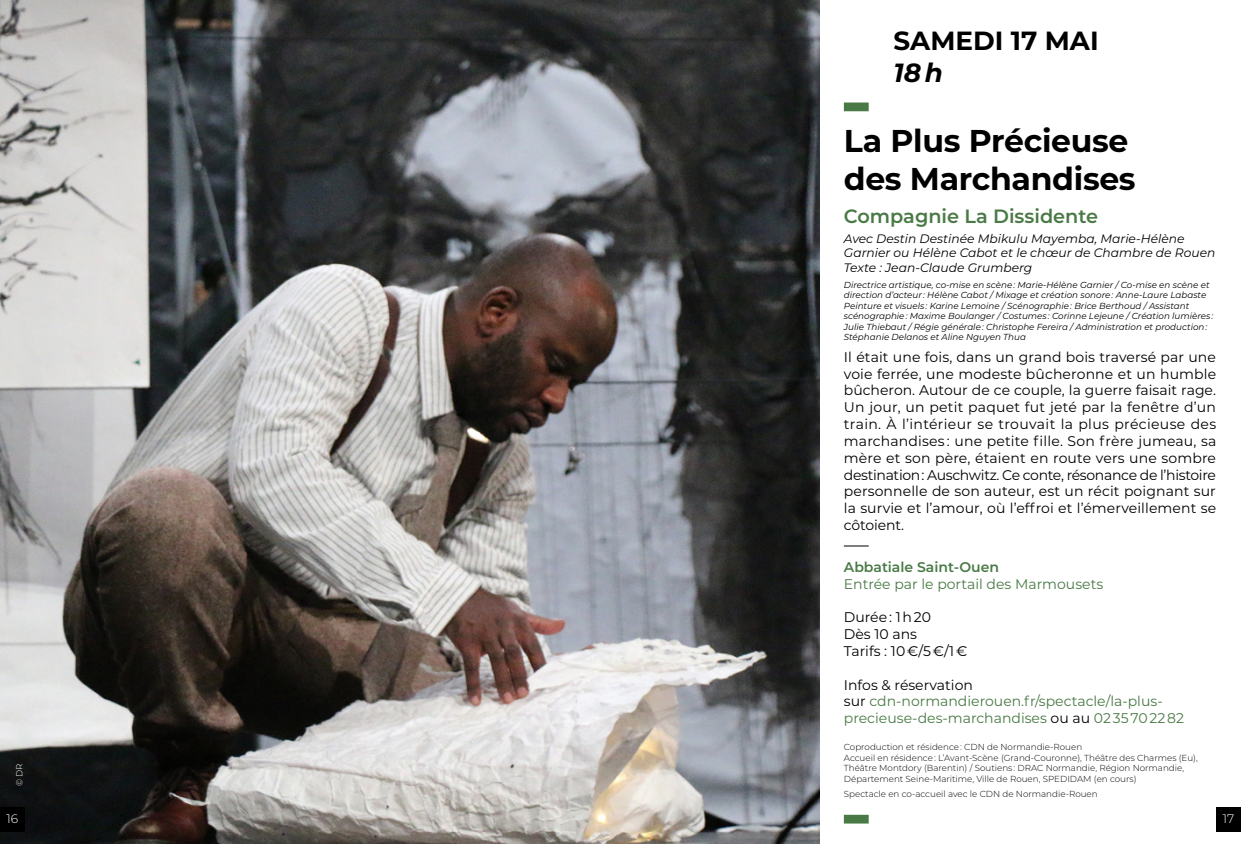
<style>
.page{position:relative;width:1241px;height:844px;background:#fff}
.page>*{position:absolute;margin:0;border:0;box-sizing:border-box;transform-origin:0 0}
.t1{font:700 31.5px/37.8px "Montserrat";letter-spacing:-.01em;color:#000}
.t2{font:700 26.25px "Montserrat";color:#000}
.t3{font:italic 700 26.25px "Montserrat";color:#000}
.t4{font:600 19.25px "Montserrat";color:#497a45}
.t5{font:14px/16.8px "Montserrat";letter-spacing:.005em;color:#000;text-align:justify}
.t6{font:14px/16.8px "Montserrat";color:#497a45}
.t7{font:600 14px "Montserrat";color:#497a45}
.t8{font:italic 12.25px/14.7px "Montserrat";color:#000}
.t9{font:300 12.25px "Montserrat";color:#fff}
.t10{font:italic 8.75px/10.5px "Montserrat";color:#000}
.t11{font:300 8.75px/10.5px "Montserrat";color:#000}
.t12{font:300 8.75px "Montserrat";color:#fff}
.s1{color:#000}
</style>
<div class="page">
<img style="left:0;top:0;width:819px;height:843px">
<div style="left:843px;top:102px;width:25px;height:9px;background:#497a45"></div>
<div style="left:843px;top:814px;width:25px;height:9px;background:#497a45"></div>
<svg style="left:843px;top:545px;width:25px;height:1px"></svg>
<div style="left:0;top:806px;width:25px;height:25px;background:#000"></div>
<div style="left:1215px;top:806px;width:25px;height:25px;background:#000"></div>
<h2 class="t2" style="left:893px;top:22px;width:207px">SAMEDI 17 MAI</h2>
<h2 class="t3" style="left:893px;top:53px;width:51px">18 h</h2>
<p class="t12" style="left:13px;top:786px;width:24px;rotate:-90deg">© DR</p>
<h1 class="t1" style="left:843px;top:120px;width:293px">La Plus Précieuse des Marchandises</h1>
<h3 class="t4" style="left:843px;top:202px;width:256px">Compagnie La Dissidente</h3>
<p class="t8" style="left:843px;top:230px;width:373px">Avec Destin Destinée Mbikulu Mayemba, Marie-Hélène<br>Garnier ou Hélène Cabot et le chœur de Chambre de Rouen<br>Texte : Jean-Claude Grumberg</p>
<p class="t10" style="left:843px;top:279px;width:371px">Directrice artistique, co-mise en scène : Marie-Hélène Garnier / Co-mise en scène et direction d’acteur : Hélène Cabot / Mixage et création sonore : Anne-Laure Labaste Peinture et visuels : Karine Lemoine / Scénographie : Brice Berthoud / Assistant scénographie : Maxime Boulanger / Costumes : Corinne Lejeune / Création lumières :<br>Julie Thiebaut / Régie générale : Christophe Fereira / Administration et production :<br>Stéphanie Delanos et Aline Nguyen Thua</p>
<p class="t5" style="left:843px;top:348px;width:374px">Il était une fois, dans un grand bois traversé par une voie ferrée, une modeste bûcheronne et un humble bûcheron. Autour de ce couple, la guerre faisait rage.<br>Un jour, un petit paquet fut jeté par la fenêtre d’un train. À l’intérieur se trouvait la plus précieuse des marchandises : une petite fille. Son frère jumeau, sa mère et son père, étaient en route vers une sombre destination : Auschwitz. Ce conte, résonance de l’histoire personnelle de son auteur, est un récit poignant sur la survie et l’amour, où l’effroi et l’émerveillement se côtoient.</p>
<p class="t7" style="left:843px;top:556px;width:157px">Abbatiale Saint-Ouen</p>
<p class="t6" style="left:843px;top:574px;width:261px">Entrée par le portail des Marmousets</p>
<p class="t5" style="left:843px;top:608px;width:125px;text-align:left">Durée : 1 h 20<br>Dès 10 ans<br>Tarifs : 10 €/5 €/1 €</p>
<p class="t6" style="left:843px;top:675px;width:342px"><span class="s1">Infos &amp; réservation<br>sur</span> cdn-normandierouen.fr/spectacle/la-plus&shy;precieuse-des-marchandises <span class="s1">ou au</span> 02 35 70 22 82</p>
<p class="t11" style="left:843px;top:741px;width:355px">Coproduction et résidence : CDN de Normandie-Rouen<br>Accueil en résidence : L’Avant-Scène (Grand-Couronne), Théâtre des Charmes (Eu), Théâtre Montdory (Barentin) / Soutiens : DRAC Normandie, Région Normandie, Département Seine-Maritime, Ville de Rouen, SPEDIDAM (en cours)</p>
<p class="t11" style="left:843px;top:788px;width:255px">Spectacle en co-accueil avec le CDN de Normandie-Rouen</p>
<p class="t9" style="left:7px;top:810px;width:13px">16</p>
<p class="t9" style="left:1222px;top:810px;width:13px">17</p>
</div>
